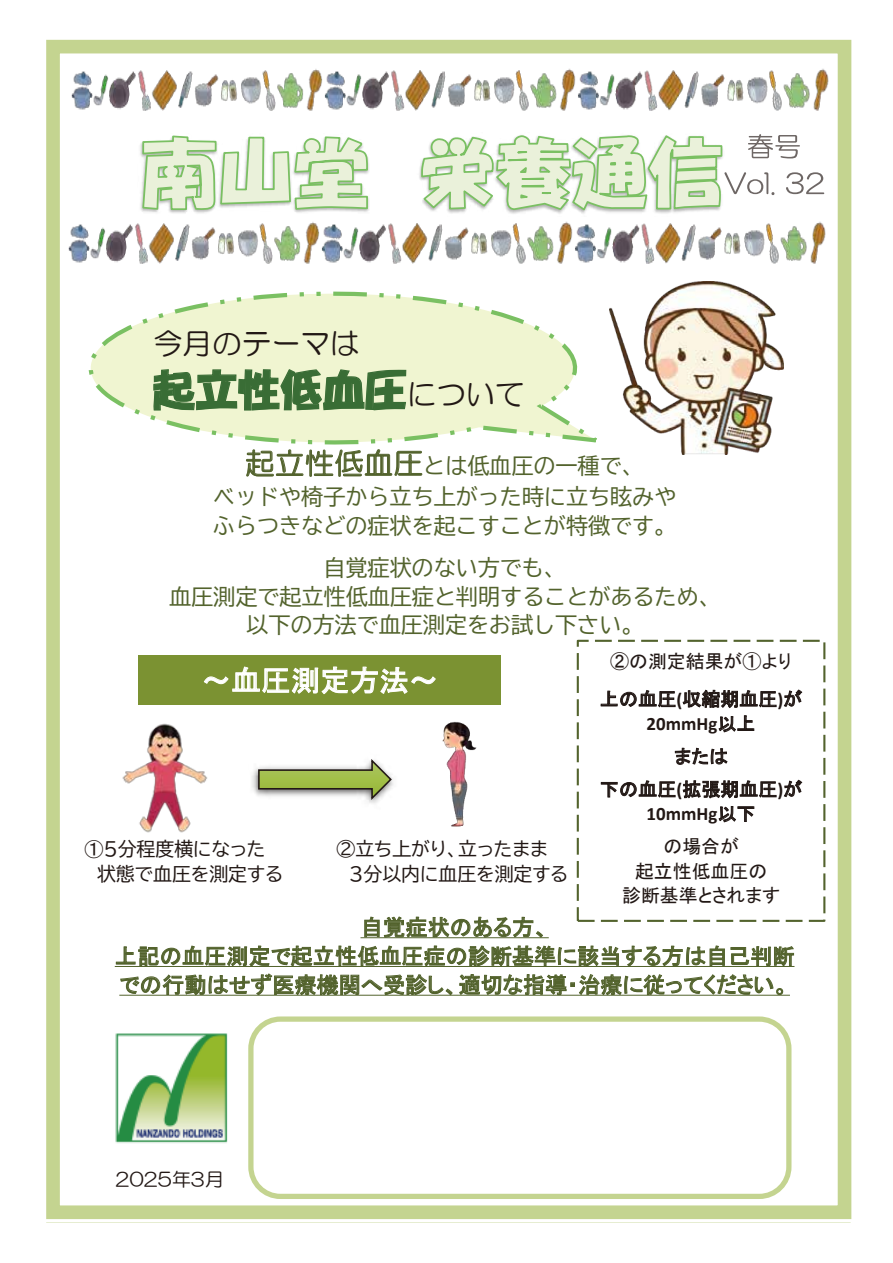
<style>
.page{position:relative;width:893px;height:1263px;background:#fff}
.page>*{position:absolute;margin:0;border:0;box-sizing:border-box;transform-origin:0 0}
.t1{font:42.15px "HG Soei Kakupoptai";letter-spacing:.005em;color:#396d35}
.t2{font:29.55px "MS P Gothic";letter-spacing:.005em;color:#fff}
.t3{font:29.55px "HG Maru Gothic MPRO";color:#221815}
.t4{font:22.2px/31.2px "BIZ UD Gothic";letter-spacing:-.005em;color:#53632d;text-align:center}
.t5{font:22.2px/28.8px "MS P Gothic";color:#53632d;text-align:center}
.t6{font:18.9px/24.6px "MS P Gothic";color:#221815;text-align:center}
.t7{font:18.9px/25px "BIZ UDP Gothic";color:#221815}
.t8{font:700 18.9px "Calibri";color:#221815}
.t9{font:18.9px "HG Maru Gothic MPRO";letter-spacing:.005em;color:#221815}
.s1{font-family:"HG Maru Gothic MPRO";font-size:29.55px;color:#221815}
.s2{font-family:"HG Maru Gothic MPRO";font-size:29.55px}
.s3{font-family:"MS P Gothic"}
.s4{font-family:"Calibri";font-weight:700}
.s5{font-family:"MS P Gothic";font-weight:400}
</style>
<div class="page">
<svg style="left:88px;top:291px;width:509px;height:152px"></svg>
<div style="left:46px;top:40px;width:805px;height:1179px;border:14px solid #c4d490"></div>
<svg style="left:153px;top:368px;width:254px;height:43px;background:#c8d7af"></svg>
<img style="left:115px;top:1078px;width:113px;height:65px">
<svg style="left:46px;top:1222px;width:805px;height:1px"></svg>
<svg style="left:246px;top:427px;width:177px;height:50px"></svg>
<div style="left:248px;top:1016px;width:543px;height:183px;border:5px solid #c4d490;border-radius:30px"></div>
<img style="left:609px;top:282px;width:174px;height:173px">
<img style="left:140px;top:144px;width:228px;height:69px">
<svg style="left:141px;top:135px;width:228px;height:76px"></svg>
<img style="left:419px;top:168px;width:259px;height:46px">
<svg style="left:420px;top:134px;width:404px;height:78px"></svg>
<img style="left:71px;top:68px;width:758px;height:43px">
<img style="left:68px;top:221px;width:758px;height:43px">
<svg style="left:115px;top:916px;width:679px;height:162px"></svg>
<img style="left:122px;top:723px;width:85px;height:110px">
<div style="left:139px;top:655px;width:362px;height:50px;background:#7b9232"></div>
<svg style="left:203px;top:666px;width:233px;height:28px"></svg>
<img style="left:252px;top:768px;width:142px;height:36px">
<svg style="left:257px;top:759px;width:136px;height:43px"></svg>
<img style="left:442px;top:721px;width:35px;height:106px">
<div style="left:577px;top:640px;width:248px;height:282px;border:2px dashed #53632d"></div>
<svg style="left:601px;top:690px;width:75px;height:17px"></svg>
<svg style="left:682px;top:689px;width:95px;height:19px"></svg>
<svg style="left:784px;top:689px;width:18px;height:18px"></svg>
<svg style="left:718px;top:715px;width:36px;height:17px"></svg>
<svg style="left:675px;top:748px;width:53px;height:17px"></svg>
<svg style="left:601px;top:780px;width:75px;height:18px"></svg>
<svg style="left:784px;top:780px;width:18px;height:17px"></svg>
<svg style="left:683px;top:780px;width:94px;height:42px"></svg>
<h2 class="t3" style="left:153px;top:328px;width:208px">今月のテーマは</h2>
<h1 class="t1" style="left:153px;top:368px;width:373px">起立性低血圧<span class="s1">について</span></h1>
<p class="t4" style="left:213px;top:450px;width:465px"><span class="s2">起立性低血圧</span>とは低血圧の一種で、<br>ベッドや椅子から立ち上がった時に立ち眩みや</p>
<p class="t4" style="left:213px;top:504px;width:465px;line-height:42px">ふらつきなどの症状を起こすことが特徴です。自覚症状のない方でも、</p>
<p class="t4" style="left:169px;top:582px;width:553px;line-height:28.7px">血圧測定で起立性低血圧症と判明することがあるため、以下の方法で血圧測定をお試し下さい。</p>
<h2 class="t2" style="left:202px;top:665px;width:238px">～血圧測定方法～</h2>
<p class="t7" style="left:97px;top:836px;width:188px;text-indent:-13px"><span class="s3">①</span>5分程度横になった状態で血圧を測定する</p>
<p class="t7" style="left:349px;top:836px;width:221px;text-indent:-13px">②立ち上がり、立ったまま<br>3分以内に血圧を測定する</p>
<p class="t6" style="left:600px;top:642px;width:204px;line-height:38.1px">②の測定結果が①より上の血圧<span class="s4">(</span>収縮期血圧<span class="s4">)</span>が</p>
<p class="t8" style="left:647px;top:711px;width:110px">20mmHg<span class="s5">以上</span></p>
<p class="t6" style="left:600px;top:740px;width:204px;line-height:32.7px">または<br>下の血圧<span class="s4">(</span>拡張期血圧<span class="s4">)</span>が</p>
<p class="t8" style="left:647px;top:801px;width:110px">10mmHg<span class="s5">以下</span></p>
<p class="t6" style="left:622px;top:834px;width:160px">の場合が<br>起立性低血圧の<br>診断基準とされます</p>
<p class="t5" style="left:115px;top:913px;width:681px">自覚症状のある方、<br>上記の血圧測定で起立性低血圧症の診断基準に該当する方は自己判断での行動はせず医療機関へ受診し、適切な指導・治療に従ってください。</p>
<p class="t9" style="left:116px;top:1170px;width:110px">2025年3月</p>
</div>
